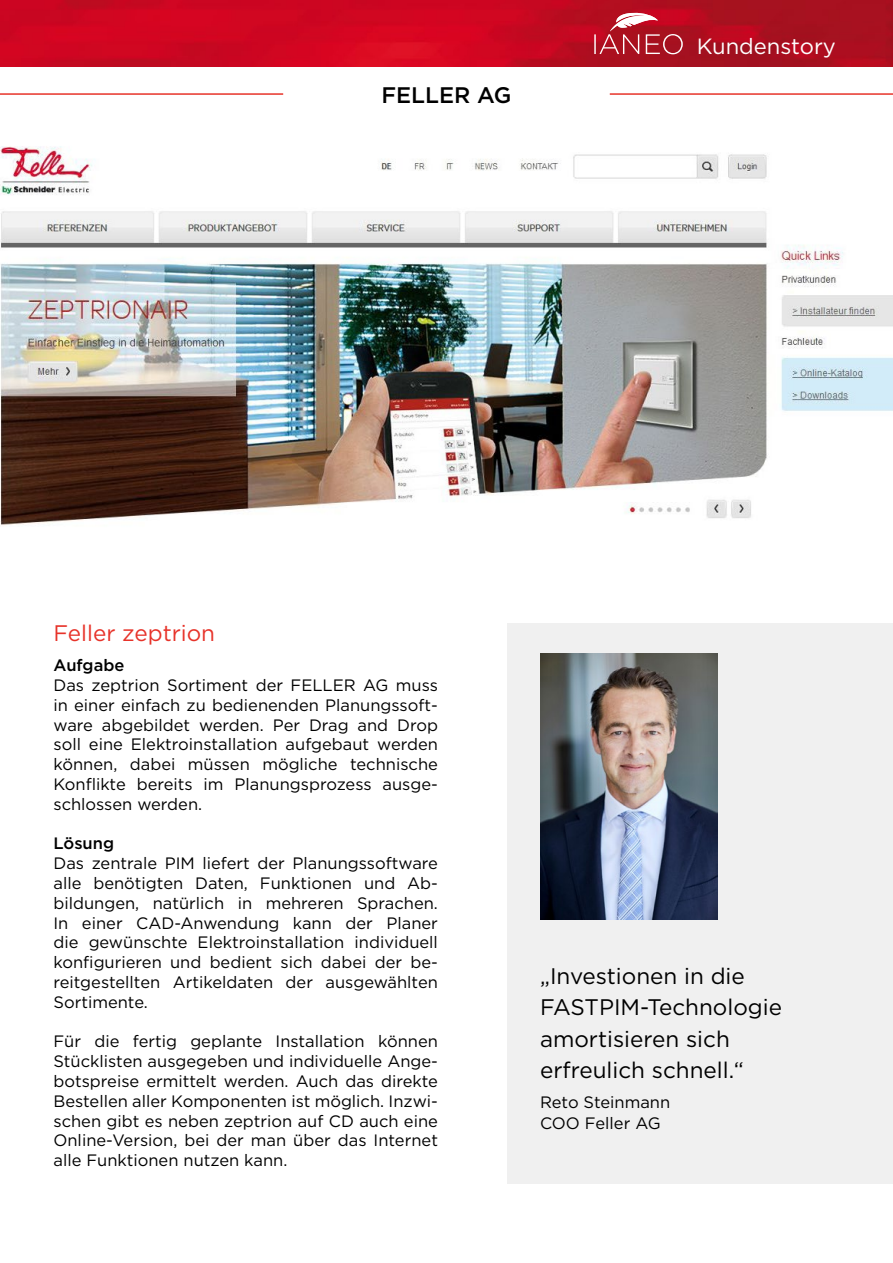
<style>
.page{position:relative;width:893px;height:1263px;background:#fff}
.page>*{position:absolute;margin:0;border:0;box-sizing:border-box;transform-origin:0 0}
.t1{font:22.5px/31.5px "Gotham";color:#000}
.t2{font:22.5px "Gotham";color:#e7332a}
.t3{font:500 22.5px "Gotham";color:#000}
.t4{font:22.05px "Gotham";color:#fff}
.t5{font:16.5px/19.8px "Gotham";color:#000;text-align:justify}
.t6{font:500 16.5px "Gotham";color:#000}
</style>
<div class="page">
<img style="left:0;top:0;width:893px;height:67px">
<svg style="left:594px;top:13px;width:89px;height:41px;background:#bf3c4a"></svg>
<div style="left:507px;top:623px;width:386px;height:560px;background:#f0f0f0"></div>
<hr style="left:0;top:93px;width:283px;height:2px;background:#e7332a">
<hr style="left:610px;top:93px;width:283px;height:2px;background:#e7332a">
<img style="left:0;top:146px;width:893px;height:380px">
<img style="left:540px;top:653px;width:178px;height:266px">
<h1 class="t3" style="left:381px;top:80px;width:132px">FELLER AG</h1>
<h2 class="t4" style="left:697px;top:32px;width:141px">Kundenstory</h2>
<h1 class="t2" style="left:53px;top:619px;width:163px">Feller zeptrion</h1>
<p class="t6" style="left:53px;top:654px;width:72px">Aufgabe</p>
<p class="t5" style="left:53px;top:675px;width:386px">Das zeptrion Sortiment der FELLER AG muss in einer einfach zu bedienenden Planungssoft&shy;ware abgebildet werden. Per Drag and Drop soll eine Elektroinstallation aufgebaut werden können, dabei müssen mögliche technische Konflikte bereits im Planungsprozess ausge&shy;schlossen werden.</p>
<p class="t6" style="left:53px;top:833px;width:62px">Lösung</p>
<p class="t5" style="left:53px;top:853px;width:386px">Das zentrale PIM liefert der Planungssoftware alle benötigten Daten, Funktionen und Ab&shy;bildungen, natürlich in mehreren Sprachen.<br>In einer CAD-Anwendung kann der Planer die gewünschte Elektroinstallation individuell konfigurieren und bedient sich dabei der be&shy;reitgestellten Artikeldaten der ausgewählten Sortimente.</p>
<p class="t5" style="left:53px;top:1031px;width:386px">Für die fertig geplante Installation können Stücklisten ausgegeben und individuelle Ange&shy;botspreise ermittelt werden. Auch das direkte Bestellen aller Komponenten ist möglich. Inzwi&shy;schen gibt es neben zeptrion auf CD auch eine Online-Version, bei der man über das Internet alle Funktionen nutzen kann.</p>
<h1 class="t1" style="left:540px;top:959px;width:244px">„Investionen in die<br>FASTPIM-Technologie amortisieren sich erfreulich schnell.“</h1>
<p class="t5" style="left:540px;top:1091px;width:132px;line-height:21px">Reto Steinmann<br>COO Feller AG</p>
</div>
